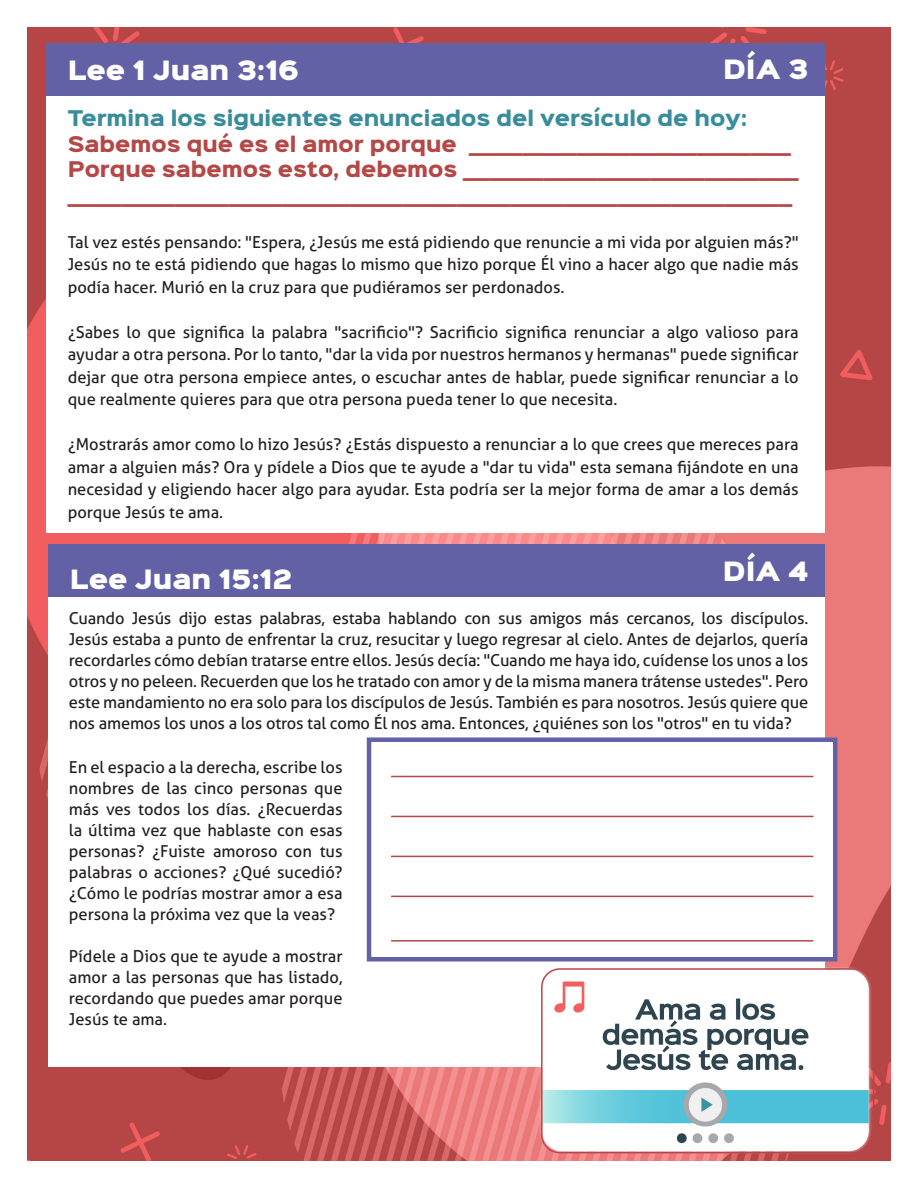
<style>
.page{position:relative;width:918px;height:1188px;background:#fff}
.page>*{position:absolute;margin:0;border:0;box-sizing:border-box;transform-origin:0 0}
.t1{font:24px "Sinkin Sans 900 X Black";color:#fff}
.t2{font:900 19.5px "Sinkin Sans 800";color:#b54747}
.t3{font:900 19.5px "Sinkin Sans 800";color:#388c9c}
.t4{font:16.5px/21px "Aller";color:#231f20;text-align:justify}
</style>
<div class="page">
<img style="left:27px;top:27px;width:864px;height:1134px">
<div style="left:46px;top:43px;width:779px;height:489px;background:#fff"></div>
<div style="left:46px;top:43px;width:778px;height:52px;background:#6361a6"></div>
<div style="left:48px;top:545px;width:777px;height:522px;background:#fff"></div>
<div style="left:48px;top:545px;width:776px;height:52px;background:#6361a6"></div>
<div style="left:367px;top:737px;width:470px;height:225px;background:#fff;border:4px solid #6361a6"></div>
<hr style="left:391px;top:776px;width:422px;height:1px;background:#b54747">
<hr style="left:391px;top:896px;width:422px;height:1px;background:#b54747">
<hr style="left:391px;top:856px;width:422px;height:1px;background:#b54747">
<hr style="left:391px;top:816px;width:422px;height:1px;background:#b54747">
<hr style="left:391px;top:940px;width:422px;height:2px;background:#b54747">
<img style="left:532px;top:937px;width:348px;height:224px">
<div style="left:541px;top:968px;width:333px;height:185px;border:2px solid #b54747;border-radius:18px"></div>
<p class="t1" style="left:68px;top:57px;width:233px">Lee 1 Juan 3:16</p>
<p class="t1" style="left:723px;top:57px;width:87px">DÍA 3</p>
<p class="t3" style="left:68px;top:108px;width:681px">Termina los siguientes enunciados del versículo de hoy:</p>
<p class="t2" style="left:68px;top:134px;width:725px">Sabemos qué es el amor porque ________________________</p>
<p class="t2" style="left:68px;top:159px;width:732px">Porque sabemos esto, debemos _________________________</p>
<p class="t2" style="left:68px;top:185px;width:726px">______________________________________________________</p>
<p class="t4" style="left:68px;top:230px;width:733px;line-height:22.5px">Tal vez estés pensando: "Espera, ¿Jesús me está pidiendo que renuncie a mi vida por alguien más?" Jesús no te está pidiendo que hagas lo mismo que hizo porque Él vino a hacer algo que nadie más podía hacer. Murió en la cruz para que pudiéramos ser perdonados.</p>
<p class="t4" style="left:68px;top:320px;width:732px;line-height:22.5px">¿Sabes lo que significa la palabra "sacrificio"? Sacrificio significa renunciar a algo valioso para ayudar a otra persona. Por lo tanto, "dar la vida por nuestros hermanos y hermanas" puede significar dejar que otra persona empiece antes, o escuchar antes de hablar, puede significar renunciar a lo que realmente quieres para que otra persona pueda tener lo que necesita.</p>
<p class="t4" style="left:68px;top:433px;width:732px;line-height:22.5px">¿Mostrarás amor como lo hizo Jesús? ¿Estás dispuesto a renunciar a lo que crees que mereces para amar a alguien más? Ora y pídele a Dios que te ayude a "dar tu vida" esta semana fijándote en una necesidad y eligiendo hacer algo para ayudar. Esta podría ser la mejor forma de amar a los demás porque Jesús te ama.</p>
<p class="t1" style="left:70px;top:566px;width:224px">Lee Juan 15:12</p>
<p class="t1" style="left:723px;top:558px;width:87px">DÍA 4</p>
<p class="t4" style="left:69px;top:608px;width:741px">Cuando Jesús dijo estas palabras, estaba hablando con sus amigos más cercanos, los discípulos.<br>Jesús estaba a punto de enfrentar la cruz, resucitar y luego regresar al cielo. Antes de dejarlos, quería recordarles cómo debían tratarse entre ellos. Jesús decía: "Cuando me haya ido, cuídense los unos a los otros y no peleen. Recuerden que los he tratado con amor y de la misma manera trátense ustedes". Pero este mandamiento no era solo para los discípulos de Jesús. También es para nosotros. Jesús quiere que nos amemos los unos a los otros tal como Él nos ama. Entonces, ¿quiénes son los "otros" en tu vida?</p>
<p class="t4" style="left:69px;top:756px;width:275px">En el espacio a la derecha, escribe los nombres de las cinco personas que más ves todos los días. ¿Recuerdas la última vez que hablaste con esas personas? ¿Fuiste amoroso con tus palabras o acciones? ¿Qué sucedió? ¿Cómo le podrías mostrar amor a esa persona la próxima vez que la veas?</p>
<p class="t4" style="left:69px;top:945px;width:275px">Pídele a Dios que te ayude a mostrar amor a las personas que has listado, recordando que puedes amar porque Jesús te ama.</p>
</div>
